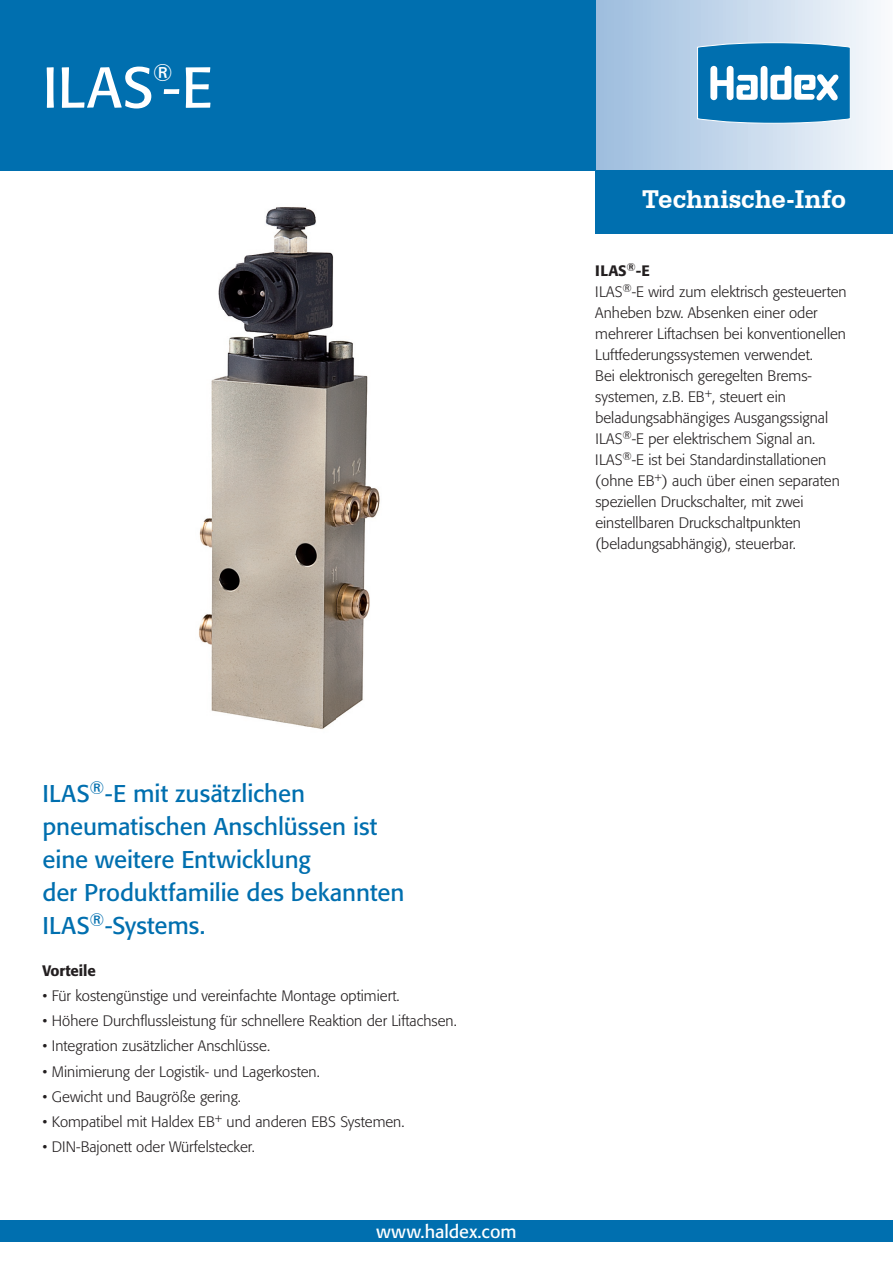
<style>
.page{position:relative;width:893px;height:1263px;background:#fff}
.page>*{position:absolute;margin:0;border:0;box-sizing:border-box;transform-origin:0 0}
.t1{font:57px "Formata";color:#fff}
.t2{font:700 27px "Serifa BT";color:#fff}
.t3{font:24px/33px "Formata";color:#006faf}
.t4{font:24px "Formata";color:#fff}
.t5{font:18px "Formata";letter-spacing:-.005em;color:#fff}
.t6{font:300 15px/21px "Formata";color:#231f20}
.t7{font:500 15px "Formata";color:#231f20}
.s1{font-weight:500}
</style>
<div class="page">
<svg style="left:595px;top:0;width:282px;height:170px;background:#c1d5ea"></svg>
<div style="left:0;top:0;width:595px;height:170px;background:#006faf"></div>
<div style="left:0;top:1220px;width:893px;height:22px;background:#006faf"></div>
<div style="left:595px;top:170px;width:298px;height:64px;background:#006faf"></div>
<img style="left:199px;top:207px;width:181px;height:522px">
<svg style="left:697px;top:43px;width:153px;height:80px"></svg>
<h3 class="t4" style="left:153px;top:58px;width:21px">®</h3>
<h1 class="t1" style="left:43px;top:53px;width:171px">ILAS-E</h1>
<h2 class="t2" style="left:642px;top:182px;width:205px">Technische-Info</h2>
<p class="t6" style="left:595px;top:260px;width:253px"><span class="s1">ILAS</span><sup>®</sup><span class="s1">-E<br></span>ILAS<sup>®</sup>-E wird zum elektrisch gesteuerten Anheben bzw. Absenken einer oder mehrerer Liftachsen bei konventionellen Luftfederungssystemen verwendet.<br>Bei elektronisch geregelten Brems - systemen, z.B. EB<sup>+</sup>, steuert ein beladungsabhängiges Ausgangssignal ILAS<sup>®</sup>-E per elektrischem Signal an.<br>ILAS<sup>®</sup>-E ist bei Standardinstallationen (ohne EB<sup>+</sup>) auch über einen separaten speziellen Druckschalter, mit zwei einstellbaren Druckschaltpunkten (beladungsabhängig), steuerbar.</p>
<h3 class="t3" style="left:43px;top:776px;width:363px">ILAS<sup>®</sup>-E mit zusätzlichen pneumatischen Anschlüssen ist eine weitere Entwicklung<br>der Produktfamilie des bekannten<br>ILAS<sup>®</sup>-Systems.</h3>
<p class="t7" style="left:43px;top:961px;width:55px">Vorteile</p>
<p class="t6" style="left:43px;top:985px;width:359px">• Für kostengünstige und vereinfachte Montage optimiert.</p>
<p class="t6" style="left:43px;top:1010px;width:416px">• Höhere Durchflussleistung für schnellere Reaktion der Liftachsen.</p>
<p class="t6" style="left:43px;top:1036px;width:229px">• Integration zusätzlicher Anschlüsse.</p>
<p class="t6" style="left:43px;top:1061px;width:279px">• Minimierung der Logistik- und Lagerkosten.</p>
<p class="t6" style="left:43px;top:1086px;width:200px">• Gewicht und Baugröße gering.</p>
<p class="t6" style="left:43px;top:1111px;width:363px">• Kompatibel mit Haldex EB<sup>+</sup> und anderen EBS Systemen.</p>
<p class="t6" style="left:43px;top:1137px;width:214px">• DIN-Bajonett oder Würfelstecker.</p>
<p class="t5" style="left:376px;top:1220px;width:142px">www.haldex.com</p>
</div>
